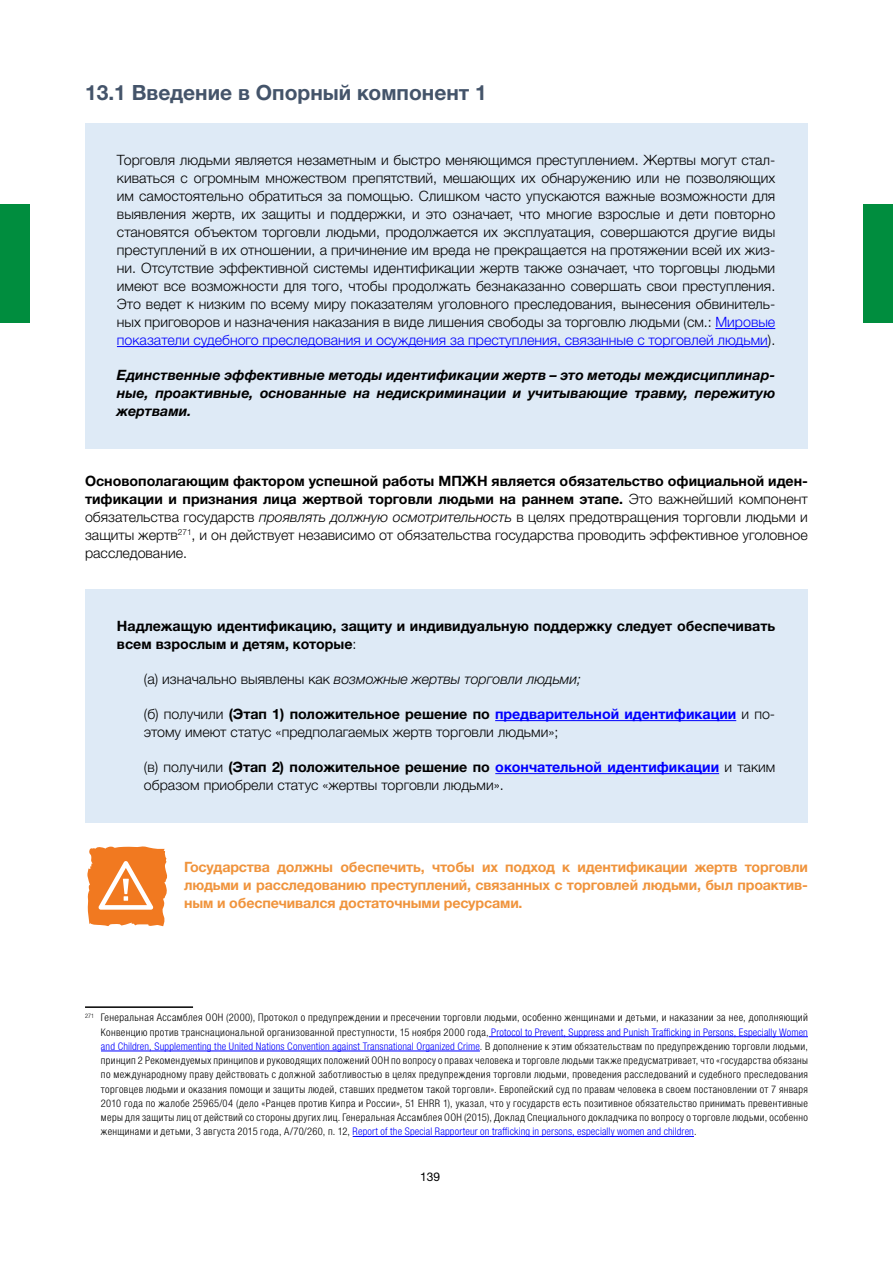
<style>
.page{position:relative;width:893px;height:1263px;background:#fff}
.page>*{position:absolute;margin:0;border:0;box-sizing:border-box;transform-origin:0 0}
.t1{font:700 21px "Helvetica Neue LTW1 G";color:#44546a}
.t2{font:300 14.25px/18px "Helvetica Neue LTW1 G";color:#000;text-align:justify}
.t3{font:700 14.25px/18px "Helvetica Neue LTW1 G";letter-spacing:-.01em;color:#f0943d;text-align:justify}
.t4{font:italic 700 14.25px/18px "Helvetica Neue LTW1 G";color:#000;text-align:justify}
.t5{font:700 14.25px/18px "Helvetica Neue LTW1 G";color:#000}
.t6{font:italic 300 14.25px "Helvetica Neue LTW1 G";color:#000}
.t7{font:12px "Helvetica Neue LTW1 G";color:#000}
.t8{font:300 condensed 10.5px/14.2px "Helvetica Neue LTW1 G";letter-spacing:.01em;color:#000;text-align:justify}
.s1{color:#00f}
.s2{font-weight:700}
.s3{font-style:italic}
.s4{font-weight:300}
.s5{font-style:normal}
.s6{font-weight:700;color:#00f}
</style>
<div class="page">
<div style="left:0;top:204px;width:30px;height:118px;background:#008d3e"></div>
<div style="left:863px;top:204px;width:30px;height:118px;background:#008d3e"></div>
<div style="left:85px;top:123px;width:722px;height:325px;background:#deeaf6"></div>
<hr style="left:715px;top:328px;width:60px;height:1px;background:#00f">
<hr style="left:117px;top:346px;width:651px;height:1px;background:#00f">
<div style="left:85px;top:589px;width:722px;height:233px;background:#deeaf6"></div>
<hr style="left:495px;top:720px;width:241px;height:1px;background:#00f">
<hr style="left:495px;top:773px;width:224px;height:1px;background:#00f">
<svg style="left:87px;top:846px;width:80px;height:80px"></svg>
<hr style="left:85px;top:1006px;width:108px;height:2px;background:#000">
<hr style="left:489px;top:1036px;width:319px;height:1px;background:#00f">
<hr style="left:101px;top:1051px;width:379px;height:1px;background:#00f">
<hr style="left:353px;top:1136px;width:341px;height:1px;background:#00f">
<h1 class="t1" style="left:85px;top:80px;width:403px">13.1 Введение в Опорный компонент 1</h1>
<p class="t2" style="left:117px;top:151px;width:660px">Торговля людьми является незаметным и быстро меняющимся преступлением. Жертвы могут стал&shy;киваться с огромным множеством препятствий, мешающих их обнаружению или не позволяющих им самостоятельно обратиться за помощью. Слишком часто упускаются важные возможности для выявления жертв, их защиты и поддержки, и это означает, что многие взрослые и дети повторно становятся объектом торговли людьми, продолжается их эксплуатация, совершаются другие виды преступлений в их отношении, а причинение им вреда не прекращается на протяжении всей их жиз&shy;ни. Отсутствие эффективной системы идентификации жертв также означает, что торговцы людьми имеют все возможности для того, чтобы продолжать безнаказанно совершать свои преступления.<br>Это ведет к низким по всему миру показателям уголовного преследования, вынесения обвинитель&shy;ных приговоров и назначения наказания в виде лишения свободы за торговлю людьми (см.: <span class="s1">Мировые показатели судебного преследования и осуждения за преступления, связанные с торговлей людьми</span>).</p>
<p class="t4" style="left:117px;top:366px;width:660px">Единственные эффективные методы идентификации жертв – это методы междисциплинар&shy;ные, проактивные, основанные на недискриминации и учитывающие травму, пережитую жертвами.</p>
<p class="t2" style="left:85px;top:471px;width:724px"><span class="s2">Основополагающим фактором успешной работы МПЖН является обязательство официальной иден&shy;тификации и признания лица жертвой торговли людьми на раннем этапе.</span> Это важнейший компонент обязательства государств <span class="s3">проявлять должную осмотрительность</span> в целях предотвращения торговли людьми и защиты жертв<sup>271</sup>, и он действует независимо от обязательства государства проводить эффективное уголовное расследование.</p>
<p class="t5" style="left:117px;top:617px;width:660px">Надлежащую идентификацию, защиту и индивидуальную поддержку следует обеспечивать всем взрослым и детям, которые<span class="s4">:</span></p>
<p class="t6" style="left:144px;top:670px;width:439px"><span class="s5">(а) изначально выявлены как</span> возможные жертвы торговли людьми;</p>
<p class="t2" style="left:144px;top:705px;width:633px">(б) получили <span class="s2">(Этап 1) положительное решение по</span> <span class="s6">предварительной идентификации</span> и по&shy;этому имеют статус «предполагаемых жертв торговли людьми»;</p>
<p class="t2" style="left:144px;top:758px;width:633px">(в) получили <span class="s2">(Этап 2) положительное решение по</span> <span class="s6">окончательной идентификации</span> и таким образом приобрели статус «жертвы торговли людьми».</p>
<p class="t3" style="left:184px;top:858px;width:625px">Государства должны обеспечить, чтобы их подход к идентификации жертв торговли людьми и расследованию преступлений, связанных с торговлей людьми, был проактив&shy;ным и обеспечивался достаточными ресурсами.</p>
<p class="t8" style="left:101px;top:1011px;width:709px;text-indent:-16px"><sup>271</sup> Генеральная Ассамблея ООН (2000), Протокол о предупреждении и пресечении торговли людьми, особенно женщинами и детьми, и наказании за нее, дополняющий Конвенцию против транснациональной организованной преступности, 15 ноября 2000 года, <span class="s1">Protocol to Prevent, Suppress and Punish Trafficking in Persons, Especially Women and Children, Supplementing the United Nations Convention against Transnational Organized Crime</span>. В дополнение к этим обязательствам по предупреждению торговли людьми, принцип 2 Рекомендуемых принципов и руководящих положений ООН по вопросу о правах человека и торговле людьми также предусматривает, что «государства обязаны по международному праву действовать с должной заботливостью в целях предупреждения торговли людьми, проведения расследований и судебного преследования торговцев людьми и оказания помощи и защиты людей, ставших предметом такой торговли». Европейский суд по правам человека в своем постановлении от 7 января 2010 года по жалобе 25965/04 (дело «Ранцев против Кипра и России», 51 EHRR 1), указал, что у государств есть позитивное обязательство принимать превентивные меры для защиты лиц от действий со стороны других лиц. Генеральная Ассамблея ООН (2015), Доклад Специального докладчика по вопросу о торговле людьми, особенно женщинами и детьми, 3 августа 2015 года, A/70/260, п. 12, <span class="s1">Report of the Special Rapporteur on trafficking in persons, especially women and children</span>.</p>
<p class="t7" style="left:420px;top:1169px;width:22px">139</p>
</div>
